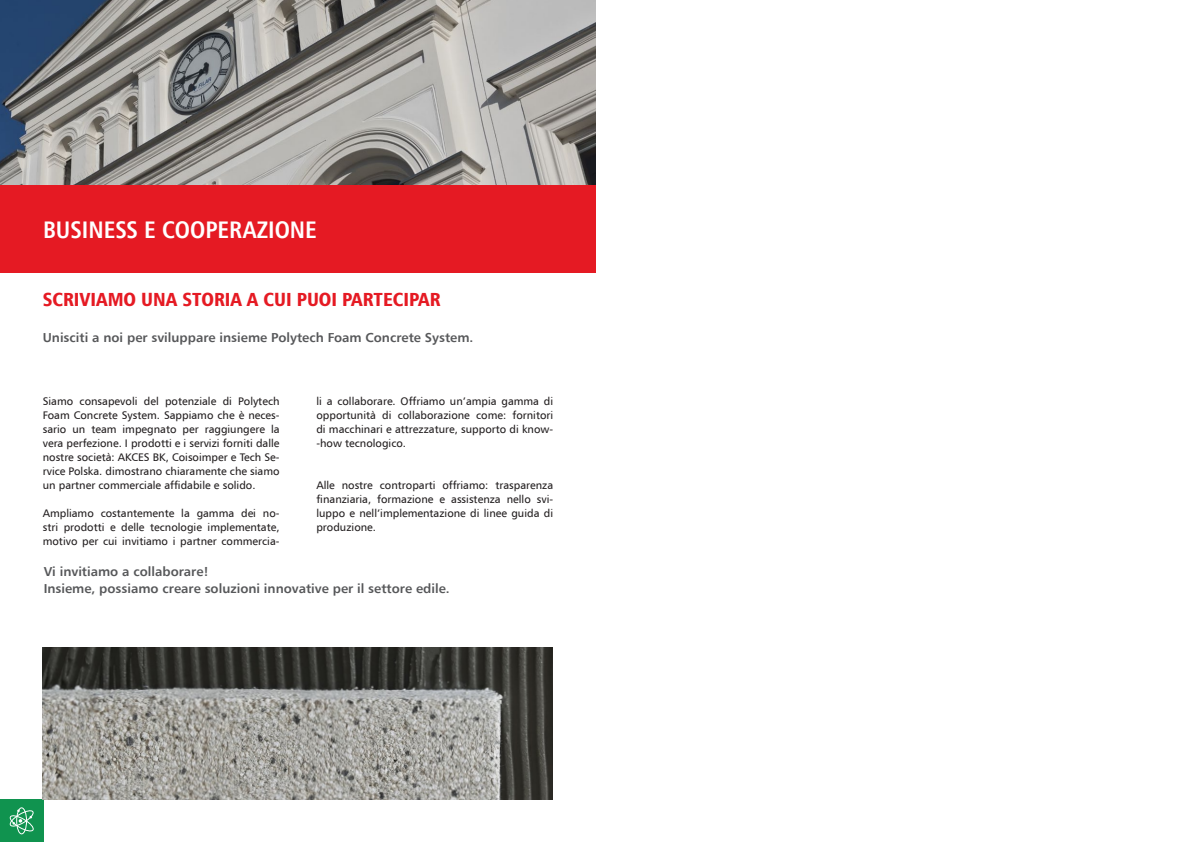
<style>
.page{position:relative;width:1191px;height:842px;background:#fff}
.page>*{position:absolute;margin:0;border:0;box-sizing:border-box;transform-origin:0 0}
.t1{font:24px "Humnst 777 Cn EU Bold";color:#fff}
.t2{font:19px "Humnst 777 Blk Cn EU Normal";color:#e51a23}
.t3{font:13px "Humnst 777 EU Bold";color:#57585a}
.t4{font:11px/14px "Humnst 777 EU Normal";color:#231f20;text-align:justify}
</style>
<div class="page">
<img style="left:0;top:0;width:595px;height:186px">
<div style="left:0;top:186px;width:595px;height:87px;background:#e51a23"></div>
<div style="left:0;top:800px;width:43px;height:42px;background:#10934f"></div>
<div style="left:16px;top:807px;width:11px;height:27px;border:1px solid #fff;border-radius:50%"></div>
<svg style="left:9px;top:809px;width:25px;height:23px"></svg>
<img style="left:42px;top:647px;width:510px;height:153px">
<p class="t1" style="left:43px;top:214px;width:275px">BUSINESS E COOPERAZIONE</p>
<p class="t2" style="left:43px;top:288px;width:399px">SCRIVIAMO UNA STORIA A CUI PUOI PARTECIPAR</p>
<p class="t3" style="left:43px;top:329px;width:432px">Unisciti a noi per sviluppare insieme Polytech Foam Concrete System.</p>
<p class="t4" style="left:43px;top:394px;width:238px">Siamo consapevoli del potenziale di Polytech Foam Concrete System. Sappiamo che è neces&shy;sario un team impegnato per raggiungere la vera perfezione. I prodotti e i servizi forniti dalle nostre società: AKCES BK, Coisoimper e Tech Se&shy;rvice Polska. dimostrano chiaramente che siamo un partner commerciale affidabile e solido.</p>
<p class="t4" style="left:43px;top:506px;width:238px">Ampliamo costantemente la gamma dei no&shy;stri prodotti e delle tecnologie implementate, motivo per cui invitiamo i partner commercia-</p>
<p class="t4" style="left:316px;top:394px;width:238px">li a collaborare. Offriamo un’ampia gamma di opportunità di collaborazione come: fornitori di macchinari e attrezzature, supporto di know--how tecnologico.</p>
<p class="t4" style="left:316px;top:478px;width:238px">Alle nostre controparti offriamo: trasparenza finanziaria, formazione e assistenza nello svi&shy;luppo e nell’implementazione di linee guida di produzione.</p>
<p class="t3" style="left:44px;top:563px;width:167px">Vi invitiamo a collaborare!</p>
<p class="t3" style="left:44px;top:580px;width:407px">Insieme, possiamo creare soluzioni innovative per il settore edile.</p>
</div>
